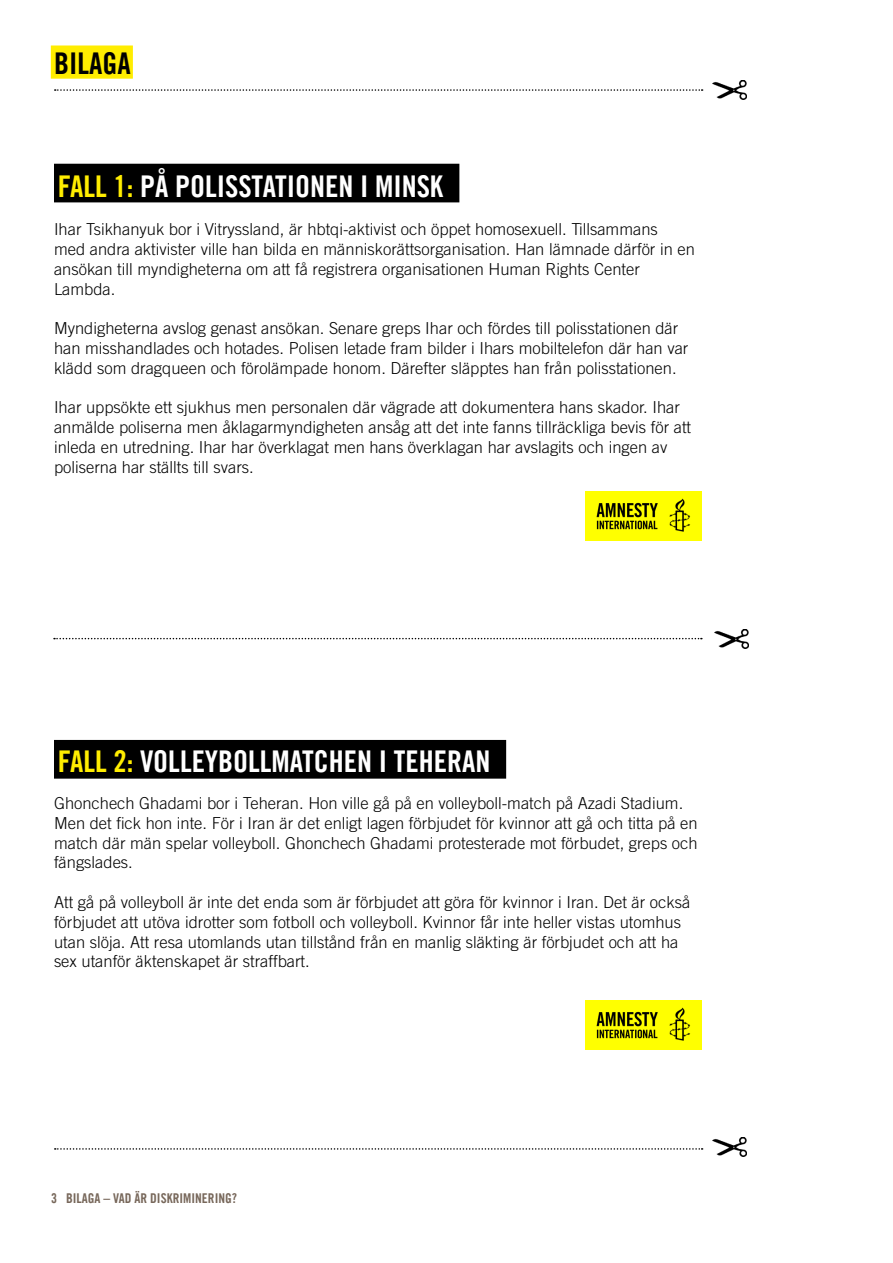
<style>
.page{position:relative;width:893px;height:1263px;background:#fff}
.page>*{position:absolute;margin:0;border:0;box-sizing:border-box;transform-origin:0 0}
.t1{font:30px "Amnesty Trade Gothic Bd Cn 20";color:#fff}
.t2{font:30px "Amnesty Trade Gothic Bd Cn 20";color:#000}
.t3{font:300 16.5px/19.8px "Amnesty Trade Gothic";color:#000}
.t4{font:13.5px "Amnesty Trade Gothic Bd Cn 20";color:#77675a}
.s1{color:#ffed00}
</style>
<div class="page">
<div style="left:51px;top:45px;width:82px;height:34px;background:#ffed00;border:2px solid #ffed00"></div>
<div style="left:55px;top:164px;width:404px;height:38px;background:#000"></div>
<div style="left:55px;top:741px;width:450px;height:37px;background:#000"></div>
<div style="left:54px;top:740px;width:452px;height:39px;border:2px solid #000"></div>
<svg style="left:54px;top:638px;width:648px;height:1px"></svg>
<img style="left:586px;top:492px;width:116px;height:49px">
<img style="left:586px;top:1000px;width:116px;height:49px">
<svg style="left:55px;top:89px;width:648px;height:2px"></svg>
<svg style="left:55px;top:1148px;width:648px;height:2px"></svg>
<img style="left:712px;top:80px;width:35px;height:20px">
<img style="left:714px;top:629px;width:35px;height:20px">
<img style="left:712px;top:1137px;width:35px;height:20px">
<h1 class="t2" style="left:54px;top:45px;width:78px">BILAGA</h1>
<h1 class="t1" style="left:58px;top:168px;width:387px"><span class="s1">FALL 1:</span> PÅ POLISSTATIONEN I MINSK</h1>
<p class="t3" style="left:54px;top:219px;width:642px">Ihar Tsikhanyuk bor i Vitryssland, är hbtqi-aktivist och öppet homosexuell. Tillsammans<br>med andra aktivister ville han bilda en människorättsorganisation. Han lämnade därför in en ansökan till myndigheterna om att få registrera organisationen Human Rights Center Lambda.</p>
<p class="t3" style="left:54px;top:318px;width:636px">Myndigheterna avslog genast ansökan. Senare greps Ihar och fördes till polisstationen där han misshandlades och hotades. Polisen letade fram bilder i Ihars mobiltelefon där han var klädd som dragqueen och förolämpade honom. Därefter släpptes han från polisstationen.</p>
<p class="t3" style="left:54px;top:397px;width:639px">Ihar uppsökte ett sjukhus men personalen där vägrade att dokumentera hans skador. Ihar anmälde poliserna men åklagarmyndigheten ansåg att det inte fanns tillräckliga bevis för att inleda en utredning. Ihar har överklagat men hans överklagan har avslagits och ingen av poliserna har ställts till svars.</p>
<h1 class="t1" style="left:58px;top:743px;width:434px"><span class="s1">FALL 2:</span> VOLLEYBOLLMATCHEN I TEHERAN</h1>
<p class="t3" style="left:54px;top:793px;width:645px">Ghonchech Ghadami bor i Teheran. Hon ville gå på en volleyboll-match på Azadi Stadium.<br>Men det fick hon inte. För i Iran är det enligt lagen förbjudet för kvinnor att gå och titta på en match där män spelar volleyboll. Ghonchech Ghadami protesterade mot förbudet, greps och fängslades.</p>
<p class="t3" style="left:54px;top:892px;width:638px">Att gå på volleyboll är inte det enda som är förbjudet att göra för kvinnor i Iran. Det är också förbjudet att utöva idrotter som fotboll och volleyboll. Kvinnor får inte heller vistas utomhus utan slöja. Att resa utomlands utan tillstånd från en manlig släkting är förbjudet och att ha sex utanför äktenskapet är straffbart.</p>
<p class="t4" style="left:51px;top:1189px;width:188px">3 BILAGA – VAD ÄR DISKRIMINERING?</p>
</div>
